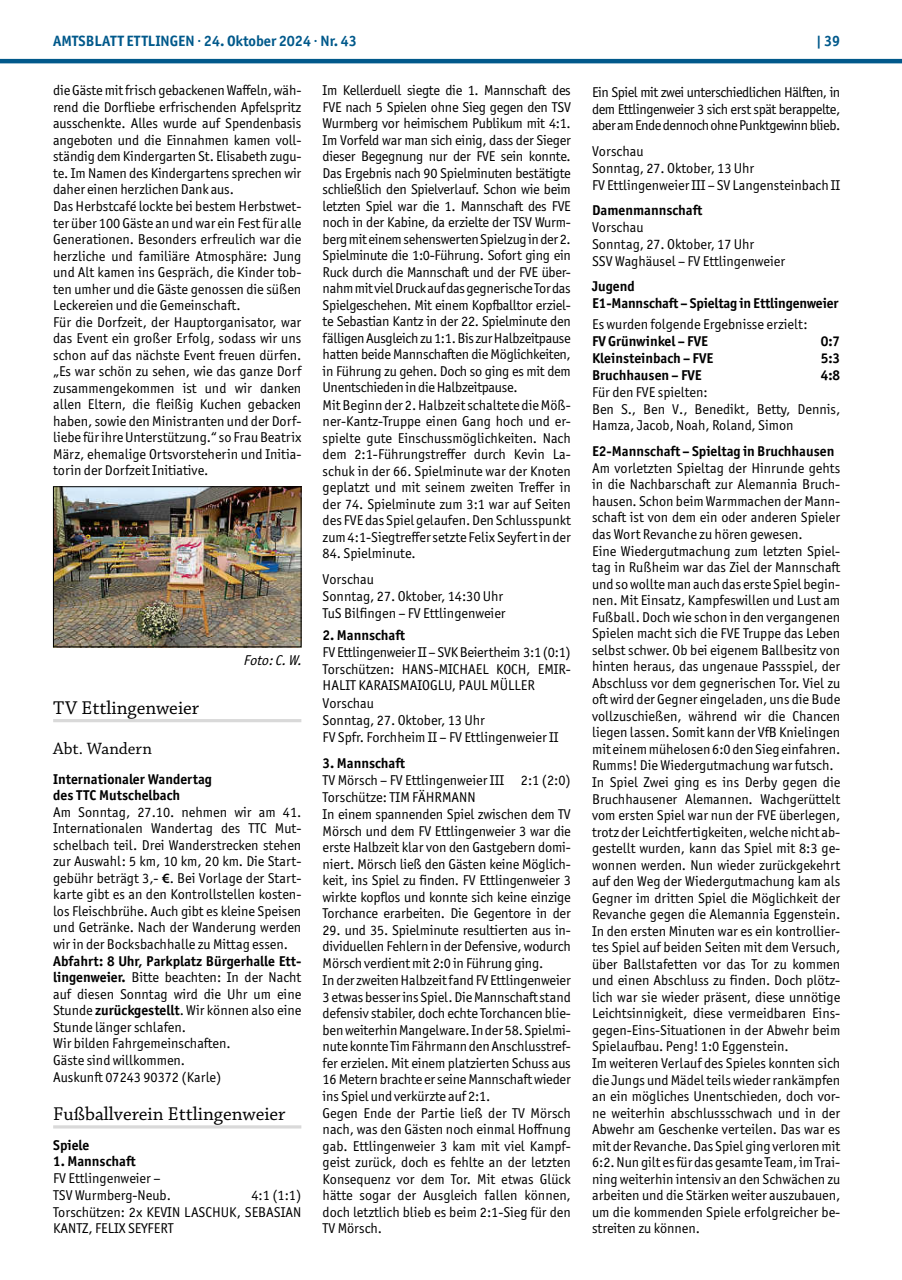
<style>
.page{position:relative;width:902px;height:1280px;background:#fff}
.page>*{position:absolute;margin:0;border:0;box-sizing:border-box;transform-origin:0 0}
.t1{font:19.5px "Chaparral Pro";color:#000}
.t2{font:17.25px "Chaparral Pro";color:#000}
.t3{font:700 15px "Officina Sans ITC Pro";color:#01598b}
.t4{font:14.25px/16.5px "Officina Sans ITC Pro";color:#000}
.t5{font:14.25px/16.5px "Officina Sans ITC Pro";letter-spacing:-.02em;color:#000}
.t6{font:700 14.25px/16.5px "Officina Sans ITC Pro";color:#000}
.t7{font:italic 14.25px "Officina Sans ITC Pro";color:#000}
.s1{font-family:"Myriad Pro";font-weight:600}
.s2{font-weight:700}
</style>
<div class="page">
<hr style="left:0;top:59px;width:901px;height:4px;background:#01598b">
<hr style="left:53px;top:719px;width:248px;height:3px;background:#d9d9d9">
<hr style="left:53px;top:1125px;width:248px;height:3px;background:#d9d9d9">
<img style="left:55px;top:488px;width:244px;height:157px">
<div style="left:53px;top:486px;width:248px;height:161px;border:1px solid #000"></div>
<p class="t3" style="left:53px;top:31px;width:305px">AMTSBLATT ETTLINGEN · 24. Oktober 2024 · Nr. 43</p>
<p class="t3" style="left:816px;top:31px;width:26px">| 39</p>
<p class="t4" style="left:53px;top:82px;width:250px">die Gäste mit frisch gebackenen Waffeln, wäh&shy;rend die Dorfliebe erfrischenden Apfelspritz ausschenkte. Alles wurde auf Spendenbasis angeboten und die Einnahmen kamen voll&shy;ständig dem Kindergarten St. Elisabeth zugu&shy;te. Im Namen des Kindergartens sprechen wir daher einen herzlichen Dank aus.<br>Das Herbstcafé lockte bei bestem Herbstwet&shy;ter über 100 Gäste an und war ein Fest für alle Generationen. Besonders erfreulich war die herzliche und familiäre Atmosphäre: Jung und Alt kamen ins Gespräch, die Kinder tob&shy;ten umher und die Gäste genossen die süßen Leckereien und die Gemeinschaft.<br>Für die Dorfzeit, der Hauptorganisator, war das Event ein großer Erfolg, sodass wir uns schon auf das nächste Event freuen dürfen. „Es war schön zu sehen, wie das ganze Dorf zusammengekommen ist und wir danken allen Eltern, die fleißig Kuchen gebacken haben, sowie den Ministranten und der Dorf&shy;liebe für ihre Unterstützung.“ so Frau Beatrix März, ehemalige Ortsvorsteherin und Initia&shy;torin der Dorfzeit Initiative.</p>
<p class="t5" style="left:322px;top:82px;width:250px">Im Kellerduell siegte die 1. Mannschaft des FVE nach 5 Spielen ohne Sieg gegen den TSV Wurmberg vor heimischem Publikum mit 4:1.<br>Im Vorfeld war man sich einig, dass der Sieger dieser Begegnung nur der FVE sein konnte.<br>Das Ergebnis nach 90 Spielminuten bestätigte schließlich den Spielverlauf. Schon wie beim letzten Spiel war die 1. Mannschaft des FVE noch in der Kabine, da erzielte der TSV Wurm&shy;berg mit einem sehenswerten Spielzug in der 2.<br>Spielminute die 1:0-Führung. Sofort ging ein Ruck durch die Mannschaft und der FVE über&shy;nahm mit viel Druck auf das gegnerische Tor das Spielgeschehen. Mit einem Kopfballtor erziel&shy;te Sebastian Kantz in der 22. Spielminute den fälligen Ausgleich zu 1:1. Bis zur Halbzeitpause hatten beide Mannschaften die Möglichkeiten, in Führung zu gehen. Doch so ging es mit dem Unentschieden in die Halbzeitpause.<br>Mit Beginn der 2. Halbzeit schaltete die Möß&shy;ner-Kantz-Truppe einen Gang hoch und er&shy;spielte gute Einschussmöglichkeiten. Nach dem 2:1-Führungstreffer durch Kevin La&shy;schuk in der 66. Spielminute war der Knoten geplatzt und mit seinem zweiten Treffer in der 74. Spielminute zum 3:1 war auf Seiten des FVE das Spiel gelaufen. Den Schlusspunkt zum 4:1-Siegtreffer setzte Felix Seyfert in der</p>
<p class="t4" style="left:322px;top:540px;width:95px;line-height:25.7px">84. Spielminute.<br>Vorschau</p>
<p class="t4" style="left:322px;top:587px;width:184px;line-height:17.2px">Sonntag, 27. Oktober, 14:30 Uhr<br>TuS Bilfingen – FV Ettlingenweier</p>
<p class="t6" style="left:322px;top:626px;width:84px">2. Mannschaft</p>
<p class="t4" style="left:322px;top:643px;width:250px;line-height:17.1px">FV Ettlingenweier II – SVK Beiertheim 3:1 (0:1)<br>Torschützen: HANS-MICHAEL KOCH, EMIR-HALIT KARAISMAIOGLU, PAUL MÜLLER Vorschau<br>Sonntag, 27. Oktober, 13 Uhr<br>FV Spfr. Forchheim II – FV Ettlingenweier II</p>
<p class="t6" style="left:322px;top:754px;width:84px">3. Mannschaft</p>
<p class="t4" style="left:322px;top:772px;width:250px">TV Mörsch – FV Ettlingenweier III 2:1 (2:0)<br>Torschütze: TIM FÄHRMANN<br>In einem spannenden Spiel zwischen dem TV Mörsch und dem FV Ettlingenweier 3 war die erste Halbzeit klar von den Gastgebern domi&shy;niert. Mörsch ließ den Gästen keine Möglich&shy;keit, ins Spiel zu finden. FV Ettlingenweier 3 wirkte kopflos und konnte sich keine einzige Torchance erarbeiten. Die Gegentore in der</p>
<p class="t4" style="left:322px;top:922px;width:250px">29. und 35. Spielminute resultierten aus in&shy;dividuellen Fehlern in der Defensive, wodurch Mörsch verdient mit 2:0 in Führung ging.<br>In der zweiten Halbzeit fand FV Ettlingenweier 3 etwas besser ins Spiel. Die Mannschaft stand defensiv stabiler, doch echte Torchancen blie&shy;ben weiterhin Mangelware. In der 58. Spielmi&shy;nute konnte Tim Fährmann den Anschlusstref&shy;fer erzielen. Mit einem platzierten Schuss aus 16 Metern brachte er seine Mannschaft wieder ins Spiel und verkürzte auf 2:1.<br>Gegen Ende der Partie ließ der TV Mörsch nach, was den Gästen noch einmal Hoffnung gab. Ettlingenweier 3 kam mit viel Kampf&shy;geist zurück, doch es fehlte an der letzten Konsequenz vor dem Tor. Mit etwas Glück hätte sogar der Ausgleich fallen können, doch letztlich blieb es beim 2:1-Sieg für den TV Mörsch.</p>
<p class="t4" style="left:592px;top:84px;width:250px;text-align:justify">Ein Spiel mit zwei unterschiedlichen Hälften, in dem Ettlingenweier 3 sich erst spät berappelte, aber am Ende dennoch ohne Punktgewinn blieb.</p>
<p class="t4" style="left:592px;top:142px;width:250px;line-height:17px">Vorschau<br>Sonntag, 27. Oktober, 13 Uhr<br>FV Ettlingenweier III – SV Langensteinbach II</p>
<p class="t6" style="left:592px;top:202px;width:112px">Damenmannschaft</p>
<p class="t4" style="left:592px;top:219px;width:195px;line-height:17px">Vorschau<br>Sonntag, 27. Oktober, 17 Uhr<br>SSV Waghäusel – FV Ettlingenweier</p>
<p class="t6" style="left:592px;top:278px;width:248px;line-height:17px">Jugend<br>E1-Mannschaft – Spieltag in Ettlingenweier</p>
<p class="t4" style="left:592px;top:316px;width:217px">Es wurden folgende Ergebnisse erzielt:</p>
<p class="t6" style="left:592px;top:333px;width:117px">FV Grünwinkel – FVE</p>
<p class="t6" style="left:820px;top:333px;width:21px">0:7</p>
<p class="t6" style="left:592px;top:350px;width:123px">Kleinsteinbach – FVE</p>
<p class="t6" style="left:820px;top:350px;width:21px">5:3</p>
<p class="t6" style="left:592px;top:367px;width:111px">Bruchhausen – FVE</p>
<p class="t6" style="left:820px;top:367px;width:21px">4:8</p>
<p class="t4" style="left:592px;top:384px;width:250px">Für den FVE spielten:<br>Ben S., Ben V., Benedikt, Betty, Dennis,<br>Hamza, Jacob, Noah, Roland, Simon</p>
<p class="t6" style="left:592px;top:443px;width:244px">E2-Mannschaft – Spieltag in Bruchhausen</p>
<p class="t4" style="left:592px;top:460px;width:250px">Am vorletzten Spieltag der Hinrunde gehts in die Nachbarschaft zur Alemannia Bruch&shy;hausen. Schon beim Warmmachen der Mann&shy;schaft ist von dem ein oder anderen Spieler das Wort Revanche zu hören gewesen.<br>Eine Wiedergutmachung zum letzten Spiel&shy;tag in Rußheim war das Ziel der Mannschaft und so wollte man auch das erste Spiel begin&shy;nen. Mit Einsatz, Kampfeswillen und Lust am Fußball. Doch wie schon in den vergangenen Spielen macht sich die FVE Truppe das Leben selbst schwer. Ob bei eigenem Ballbesitz von hinten heraus, das ungenaue Passspiel, der Abschluss vor dem gegnerischen Tor. Viel zu oft wird der Gegner eingeladen, uns die Bude vollzuschießen, während wir die Chancen liegen lassen. Somit kann der VfB Knielingen mit einem mühelosen 6:0 den Sieg einfahren.<br>Rumms! Die Wiedergutmachung war futsch.<br>In Spiel Zwei ging es ins Derby gegen die Bruchhausener Alemannen. Wachgerüttelt vom ersten Spiel war nun der FVE überlegen, trotz der Leichtfertigkeiten, welche nicht ab&shy;gestellt wurden, kann das Spiel mit 8:3 ge&shy;wonnen werden. Nun wieder zurückgekehrt auf den Weg der Wiedergutmachung kam als Gegner im dritten Spiel die Möglichkeit der Revanche gegen die Alemannia Eggenstein.<br>In den ersten Minuten war es ein kontrollier&shy;tes Spiel auf beiden Seiten mit dem Versuch, über Ballstafetten vor das Tor zu kommen und einen Abschluss zu finden. Doch plötz&shy;lich war sie wieder präsent, diese unnötige Leichtsinnigkeit, diese vermeidbaren Eins&shy;gegen-Eins-Situationen in der Abwehr beim Spielaufbau. Peng! 1:0 Eggenstein.<br>Im weiteren Verlauf des Spieles konnten sich die Jungs und Mädel teils wieder rankämpfen an ein mögliches Unentschieden, doch vor&shy;ne weiterhin abschlussschwach und in der Abwehr am Geschenke verteilen. Das war es mit der Revanche. Das Spiel ging verloren mit 6:2. Nun gilt es für das gesamte Team, im Trai&shy;ning weiterhin intensiv an den Schwächen zu arbeiten und die Stärken weiter auszubauen, um die kommenden Spiele erfolgreicher be&shy;streiten zu können.</p>
<p class="t7" style="left:243px;top:652px;width:63px">Foto:C.W.</p>
<h1 class="t1" style="left:53px;top:697px;width:147px">TV Ettlingenweier</h1>
<p class="t2" style="left:53px;top:739px;width:100px">Abt. Wandern</p>
<p class="t6" style="left:53px;top:770px;width:160px">Internationaler Wandertag des TTC Mutschelbach</p>
<p class="t4" style="left:53px;top:804px;width:250px;text-align:justify">Am Sonntag, 27.10. nehmen wir am 41.<br>Internationalen Wandertag des TTC Mut&shy;schelbach teil. Drei Wanderstrecken stehen zur Auswahl: 5 km, 10 km, 20 km. Die Start&shy;gebühr beträgt 3,- <span class="s1">€</span>. Bei Vorlage der Start&shy;karte gibt es an den Kontrollstellen kosten&shy;los Fleischbrühe. Auch gibt es kleine Speisen und Getränke. Nach der Wanderung werden wir in der Bocksbachhalle zu Mittag essen.</p>
<p class="t4" style="left:53px;top:952px;width:250px"><span class="s2">Abfahrt: 8 Uhr, Parkplatz Bürgerhalle Ett&shy;lingenweier.</span> Bitte beachten: In der Nacht auf diesen Sonntag wird die Uhr um eine Stunde <span class="s2">zurückgestellt</span>. Wir können also eine Stunde länger schlafen.<br>Wir bilden Fahrgemeinschaften.<br>Gäste sind willkommen.<br>Auskunft 07243 90372 (Karle)</p>
<h1 class="t1" style="left:53px;top:1103px;width:234px">Fußballverein Ettlingenweier</h1>
<p class="t6" style="left:53px;top:1136px;width:38px">Spiele</p>
<p class="t6" style="left:53px;top:1153px;width:84px">1. Mannschaft</p>
<p class="t4" style="left:53px;top:1170px;width:119px">FV Ettlingenweier –<br>TSV Wurmberg-Neub.</p>
<p class="t4" style="left:53px;top:1187px;width:250px;text-align:justify;text-indent:198px">4:1 (1:1)<br>Torschützen: 2x KEVIN LASCHUK, SEBASIAN KANTZ, FELIX SEYFERT</p>
</div>
